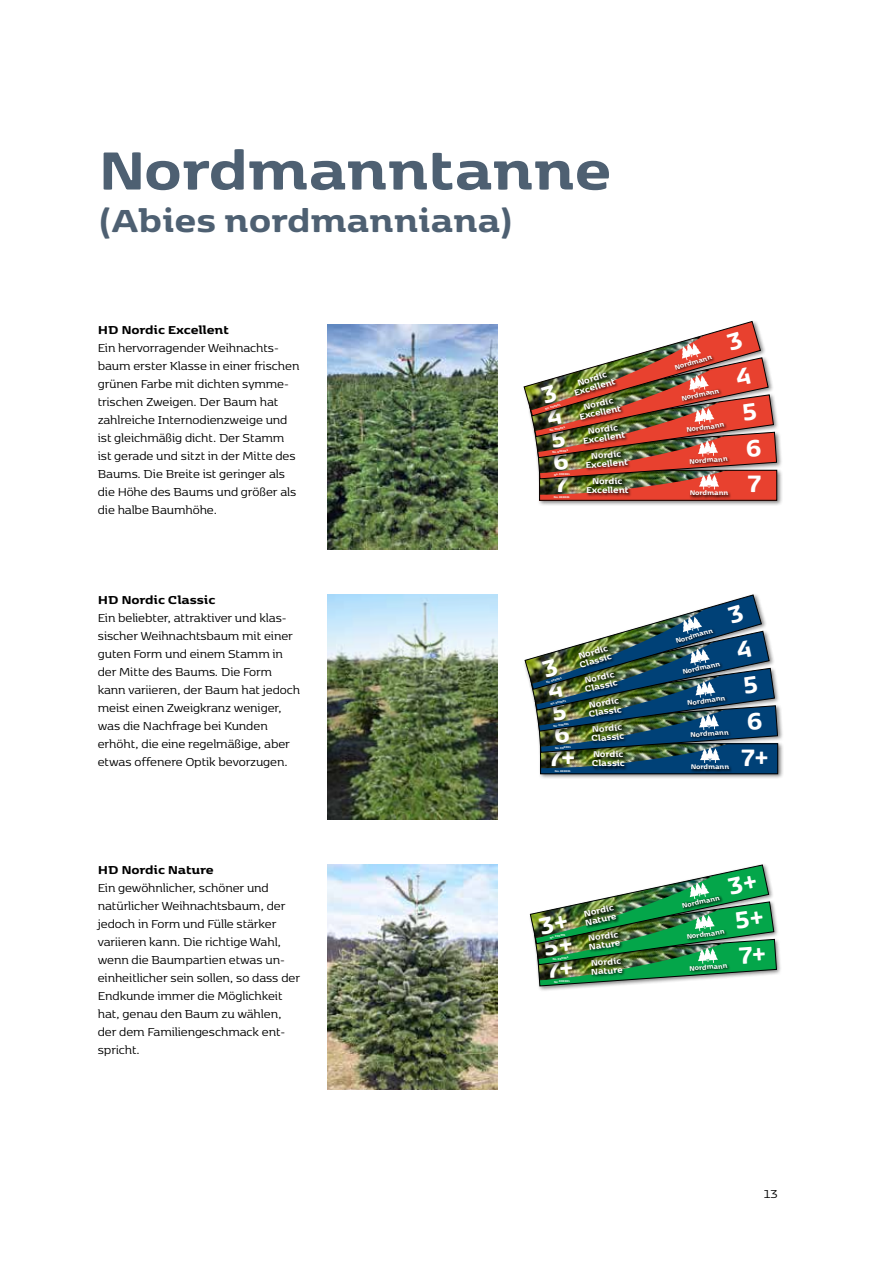
<style>
.page{position:relative;width:893px;height:1263px;background:#fff}
.page>*{position:absolute;margin:0;border:0;box-sizing:border-box;transform-origin:0 0}
.t1{font:700 63px "Kobenhavn HDK";color:#4e6072}
.t2{font:700 37.5px "Kobenhavn HDK";color:#4e6072}
.t3{font:700 27.9px "Kobenhavn HDK";color:#fff;scale:.94 1}
.t4{font:13.5px/18px "Kobenhavn HDK";color:#000}
.t5{font:700 13.5px "Kobenhavn HDK";color:#000}
.t6{font:700 10.05px/9px "Kobenhavn HDK";color:#fff;scale:.94 1}
.t7{font:700 7.8px "Kobenhavn HDK";color:#fff;scale:.94 1}
.t8{font:700 3px "Kobenhavn HDK";color:#fff;scale:.94 1}
</style>
<div class="page">
<div style="left:538px;top:741px;width:246px;height:39px;background:#000;opacity:.5"></div>
<div style="left:541px;top:744px;width:237px;height:30px;background:#004177"></div>
<img style="left:542px;top:763px;width:49px;height:5px">
<svg style="left:591px;top:763px;width:36px;height:7px"></svg>
<svg style="left:691px;top:765px;width:41px;height:7px"></svg>
<div style="left:540px;top:744px;width:238px;height:30px;border:1px solid #000"></div>
<div style="left:536px;top:937px;width:246px;height:54px;background:#000;opacity:.5"></div>
<div style="left:537px;top:468px;width:246px;height:38px;background:#000;opacity:.5"></div>
<div style="left:540px;top:470px;width:237px;height:30px;background:#e8412f"></div>
<img style="left:541px;top:489px;width:45px;height:6px">
<svg style="left:586px;top:489px;width:45px;height:8px"></svg>
<svg style="left:689px;top:489px;width:42px;height:9px"></svg>
<img style="left:327px;top:324px;width:171px;height:225px">
<img style="left:327px;top:595px;width:171px;height:224px">
<img style="left:327px;top:865px;width:171px;height:224px">
<img style="left:525px;top:595px;width:253px;height:168px">
<img style="left:530px;top:865px;width:247px;height:121px">
<img style="left:524px;top:321px;width:253px;height:168px">
<h1 class="t1" style="left:98px;top:124px;width:515px">Nordmanntanne</h1>
<h2 class="t2" style="left:98px;top:192px;width:417px">(Abies nordmanniana)</h2>
<p class="t5" style="left:98px;top:319px;width:133px">HD Nordic Excellent</p>
<p class="t4" style="left:98px;top:338px;width:203px">Ein hervorragender Weihnachts&shy;baum erster Klasse in einer frischen grünen Farbe mit dichten symme&shy;trischen Zweigen. Der Baum hat zahlreiche Internodienzweige und ist gleichmäßig dicht. Der Stamm ist gerade und sitzt in der Mitte des<br>Baums. Die Breite ist geringer als die Höhe des Baums und größer als die halbe Baumhöhe.</p>
<p class="t5" style="left:98px;top:589px;width:119px">HD Nordic Classic</p>
<p class="t4" style="left:98px;top:608px;width:204px">Ein beliebter, attraktiver und klas&shy;sischer Weihnachtsbaum mit einer guten Form und einem Stamm in der Mitte des Baums. Die Form kann variieren, der Baum hat jedoch meist einen Zweigkranz weniger, was die Nachfrage bei Kunden erhöht, die eine regelmäßige, aber etwas offenere Optik bevorzugen.</p>
<p class="t5" style="left:98px;top:859px;width:117px">HD Nordic Nature</p>
<p class="t4" style="left:98px;top:878px;width:203px">Ein gewöhnlicher, schöner und natürlicher Weihnachtsbaum, der jedoch in Form und Fülle stärker variieren kann. Die richtige Wahl, wenn die Baumpartien etwas un&shy;einheitlicher sein sollen, so dass der<br>Endkunde immer die Möglichkeit hat, genau den Baum zu wählen, der dem Familiengeschmack ent&shy;spricht.</p>
<p class="t8" style="left:545px;top:407px;width:18px;rotate:-16deg">No. 000001</p>
<p class="t6" style="left:570px;top:380px;width:47px;text-align:center;rotate:-16deg">Nordic<br>Excellent</p>
<p class="t6" style="left:577px;top:403px;width:47px;text-align:center;rotate:-12deg">Nordic<br>Excellent</p>
<p class="t7" style="left:673px;top:363px;width:42px;rotate:-16deg">Nordmann</p>
<p class="t7" style="left:680px;top:393px;width:42px;rotate:-12deg">Nordmann</p>
<p class="t8" style="left:549px;top:429px;width:18px;rotate:-12deg">No. 000001</p>
<p class="t7" style="left:686px;top:425px;width:42px;rotate:-8deg">Nordmann</p>
<p class="t6" style="left:581px;top:427px;width:47px;text-align:center;rotate:-8deg">Nordic<br>Excellent</p>
<p class="t8" style="left:552px;top:451px;width:18px;rotate:-8deg">No. 000001</p>
<p class="t6" style="left:585px;top:451px;width:47px;text-align:center;rotate:-4deg">Nordic<br>Excellent</p>
<p class="t7" style="left:689px;top:456px;width:42px;rotate:-4deg">Nordmann</p>
<p class="t8" style="left:554px;top:473px;width:18px;rotate:-4deg">No. 000001</p>
<h3 class="t3" style="left:555px;top:466px;width:16px">7</h3>
<h3 class="t3" style="left:748px;top:466px;width:16px">7</h3>
<p class="t6" style="left:586px;top:476px;width:47px;text-align:center">Nordic<br>Excellent</p>
<p class="t7" style="left:690px;top:488px;width:42px">Nordmann</p>
<p class="t8" style="left:554px;top:495px;width:18px">No. 000001</p>
<p class="t8" style="left:546px;top:680px;width:18px;rotate:-16deg">No. 000001</p>
<p class="t6" style="left:576px;top:652px;width:37px;rotate:-16deg">Nordic<br>Classic</p>
<p class="t6" style="left:582px;top:676px;width:37px;rotate:-12deg">Nordic<br>Classic</p>
<p class="t7" style="left:674px;top:636px;width:42px;rotate:-16deg">Nordmann</p>
<p class="t7" style="left:681px;top:667px;width:42px;rotate:-12deg">Nordmann</p>
<p class="t8" style="left:550px;top:702px;width:18px;rotate:-12deg">No. 000001</p>
<p class="t7" style="left:687px;top:698px;width:42px;rotate:-8deg">Nordmann</p>
<p class="t6" style="left:587px;top:700px;width:37px;rotate:-8deg">Nordic<br>Classic</p>
<p class="t8" style="left:553px;top:724px;width:18px;rotate:-8deg">No. 000001</p>
<p class="t6" style="left:590px;top:725px;width:37px;rotate:-4deg">Nordic<br>Classic</p>
<p class="t7" style="left:690px;top:730px;width:42px;rotate:-4deg">Nordmann</p>
<p class="t8" style="left:555px;top:746px;width:18px;rotate:-4deg">No. 000001</p>
<h3 class="t3" style="left:549px;top:740px;width:31px">7+</h3>
<p class="t8" style="left:555px;top:769px;width:18px">No. 000001</p>
<p class="t6" style="left:593px;top:750px;width:34px">Nordic</p>
<p class="t6" style="left:592px;top:758px;width:37px">Classic</p>
<p class="t7" style="left:691px;top:762px;width:42px">Nordmann</p>
<h3 class="t3" style="left:742px;top:740px;width:31px">7+</h3>
<p class="t6" style="left:582px;top:909px;width:35px;rotate:-12deg">Nordic<br>Nature</p>
<p class="t7" style="left:681px;top:901px;width:42px;rotate:-12deg">Nordmann</p>
<p class="t8" style="left:550px;top:936px;width:18px;rotate:-12deg">No. 000001</p>
<p class="t7" style="left:686px;top:932px;width:42px;rotate:-8deg">Nordmann</p>
<p class="t6" style="left:587px;top:933px;width:35px;rotate:-8deg">Nordic<br>Nature</p>
<p class="t8" style="left:552px;top:958px;width:18px;rotate:-8deg">No. 000001</p>
<p class="t8" style="left:554px;top:980px;width:18px;rotate:-4deg">No. 000001</p>
<p class="t6" style="left:590px;top:958px;width:35px;rotate:-4deg">Nordic<br>Nature</p>
<p class="t7" style="left:689px;top:963px;width:42px;rotate:-4deg">Nordmann</p>
<p class="t4" style="left:764px;top:1184px;width:15px">13</p>
</div>
